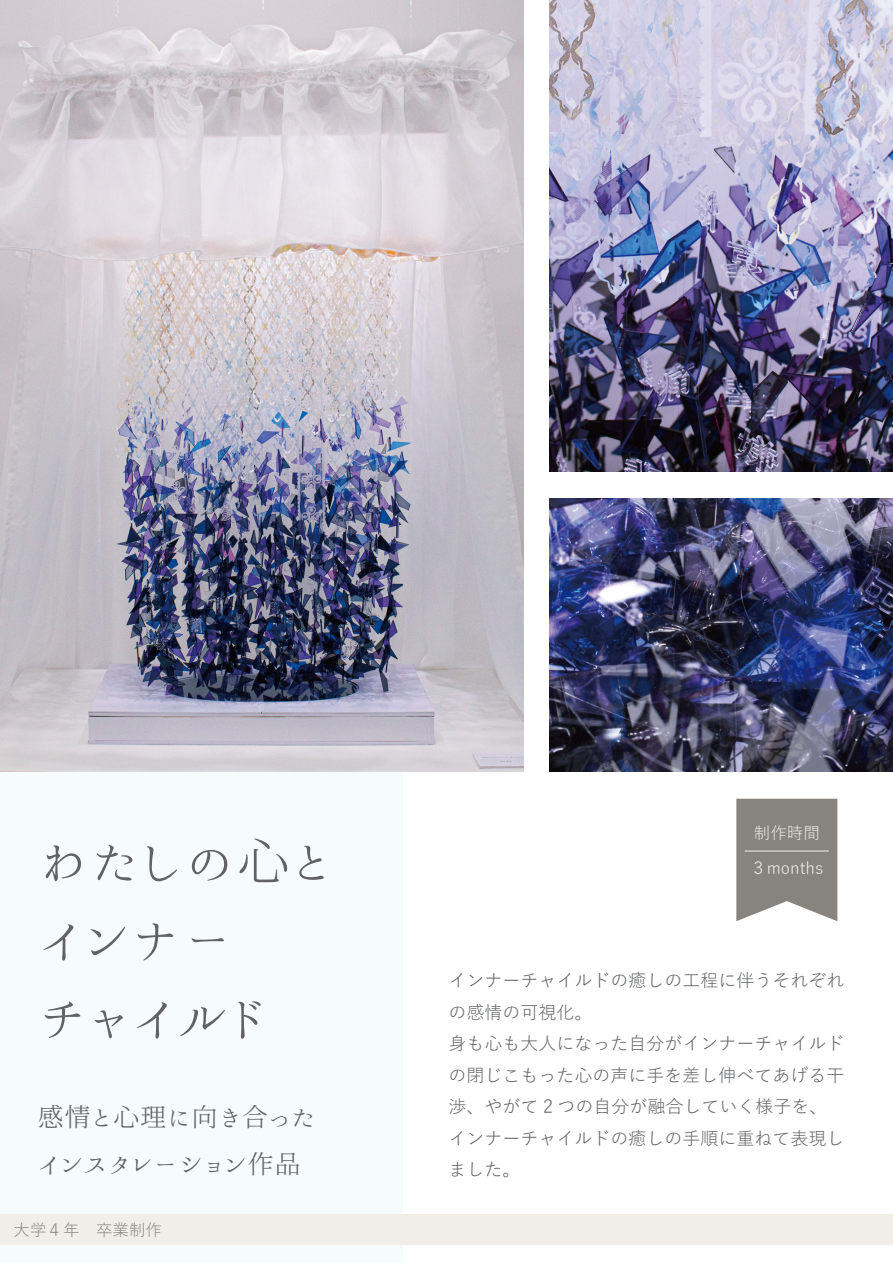
<style>
.page{position:relative;width:893px;height:1263px;background:#fff}
.page>*{position:absolute;margin:0;border:0;box-sizing:border-box;transform-origin:0 0}
.t1{font:54px/78px "Honoka Shin Mincho L";color:#606264}
.t2{font:27px/47.2px "Honoka Shin Mincho L";color:#606264}
.t3{font:18px/31.5px "Yu Gothic";color:#606264}
.t4{font:16.5px "Yu Gothic";color:#f1eeea}
.t5{font:16.5px "Yu Gothic";color:#87837f}
</style>
<div class="page">
<div style="left:0;top:0;width:402px;height:1263px;background:#f6fbfc"></div>
<img style="left:550px;top:0;width:343px;height:471px">
<img style="left:0;top:0;width:523px;height:772px">
<img style="left:550px;top:498px;width:343px;height:274px">
<svg style="left:736px;top:799px;width:101px;height:122px;background:#918d8a"></svg>
<hr style="left:745px;top:851px;width:84px;height:1px;background:#f1eeea">
<div style="left:0;top:1214px;width:893px;height:31px;background:#f1eeea"></div>
<h1 class="t1" style="left:37px;top:821px;width:297px">わたしの心と</h1>
<h1 class="t1" style="left:37px;top:899px;width:232px">インナーチャイルド</h1>
<h2 class="t2" style="left:37px;top:1092px;width:280px">感情と心理に向き合ったインスタレーション作品</h2>
<p class="t5" style="left:14px;top:1215px;width:150px">大学４年　卒業制作</p>
<p class="t4" style="left:754px;top:818px;width:67px">制作時間</p>
<p class="t4" style="left:750px;top:852px;width:75px">３months</p>
<p class="t3" style="left:448px;top:962px;width:397px">インナーチャイルドの癒しの工程に伴うそれぞれの感情の可視化。<br>身も心も大人になった自分がインナーチャイルドの閉じこもった心の声に手を差し伸べてあげる干渉、やがて 2 つの自分が融合していく様子を、インナーチャイルドの癒しの手順に重ねて表現しました。</p>
</div>
